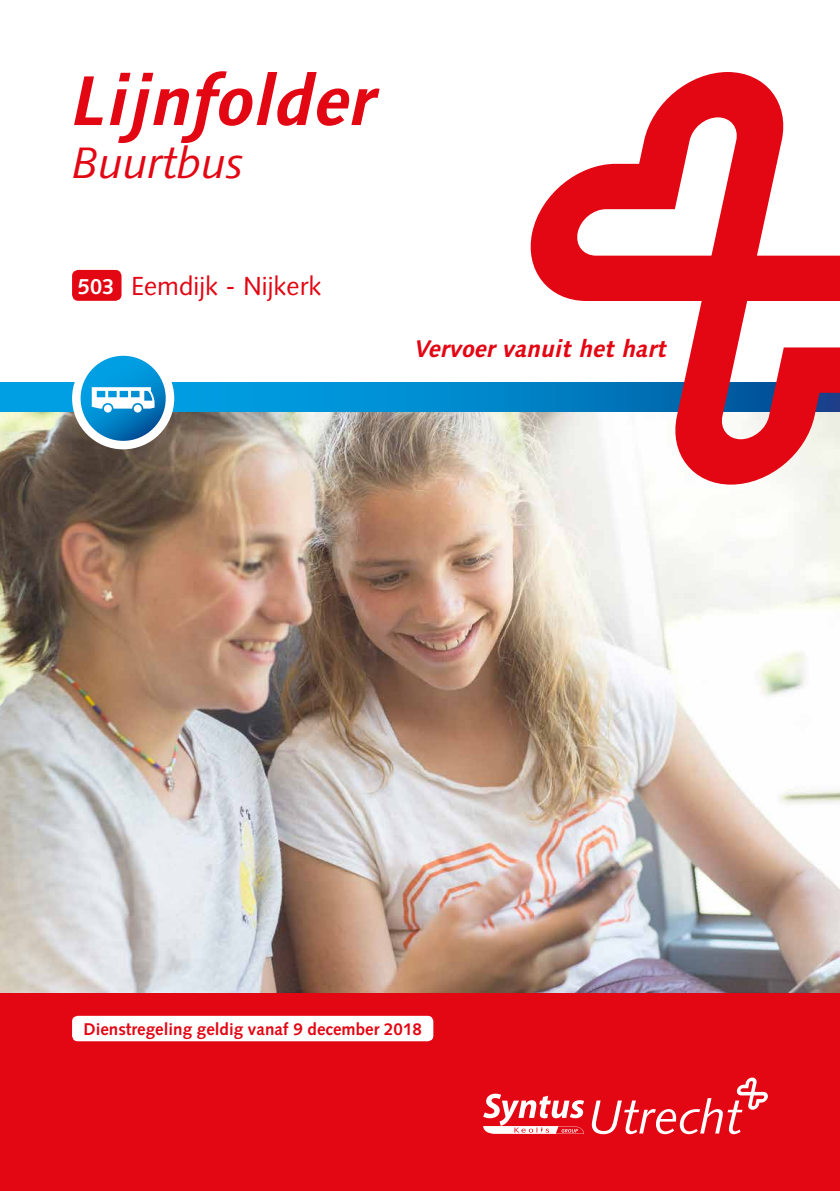
<style>
.page{position:relative;width:840px;height:1191px;background:#fff}
.page>*{position:absolute;margin:0;border:0;box-sizing:border-box;transform-origin:0 0}
.t1{font:italic 700 70px "Linotype Syntax";color:#e30613}
.t2{font:italic 44px "Syntax";color:#e30613}
.t3{font:26.2px "Syntax";color:#e30613}
.t4{font:italic 700 24px "Linotype Syntax";color:#e30613}
.t5{font:700 17px "Syntax";color:#e30613}
.s1{font-weight:700;font-size:21.8px;color:#fff}
</style>
<div class="page">
<div style="left:0;top:397px;width:839px;height:794px;background:#e30613"></div>
<img style="left:0;top:411px;width:839px;height:581px">
<svg style="left:0;top:383px;width:668px;height:28px"></svg>
<svg style="left:483px;top:1093px;width:100px;height:40px"></svg>
<svg style="left:591px;top:1077px;width:177px;height:57px"></svg>
<div style="left:72px;top:347px;width:102px;height:102px;background:#fff;border-radius:50%"></div>
<svg style="left:81px;top:356px;width:85px;height:85px"></svg>
<svg style="left:92px;top:387px;width:62px;height:25px"></svg>
<div style="left:72px;top:270px;width:49px;height:31px;background:#e30613;border-radius:6px"></div>
<svg style="left:668px;top:256px;width:171px;height:228px"></svg>
<svg style="left:530px;top:72px;width:259px;height:229px;fill:#e30613"></svg>
<div style="left:72px;top:1015px;width:361px;height:26px;background:#fff;border-radius:6px"></div>
<h1 class="t1" style="left:72px;top:59px;width:306px">Lijnfolder</h1>
<h2 class="t2" style="left:72px;top:137px;width:173px">Buurtbus</h2>
<h3 class="t3" style="left:78px;top:271px;width:245px"><span class="s1">503</span> Eemdijk - Nijkerk</h3>
<h3 class="t4" style="left:415px;top:335px;width:254px">Vervoer vanuit het hart</h3>
<p class="t5" style="left:83px;top:1019px;width:340px">Dienstregeling geldig vanaf 9 december 2018</p>
</div>
